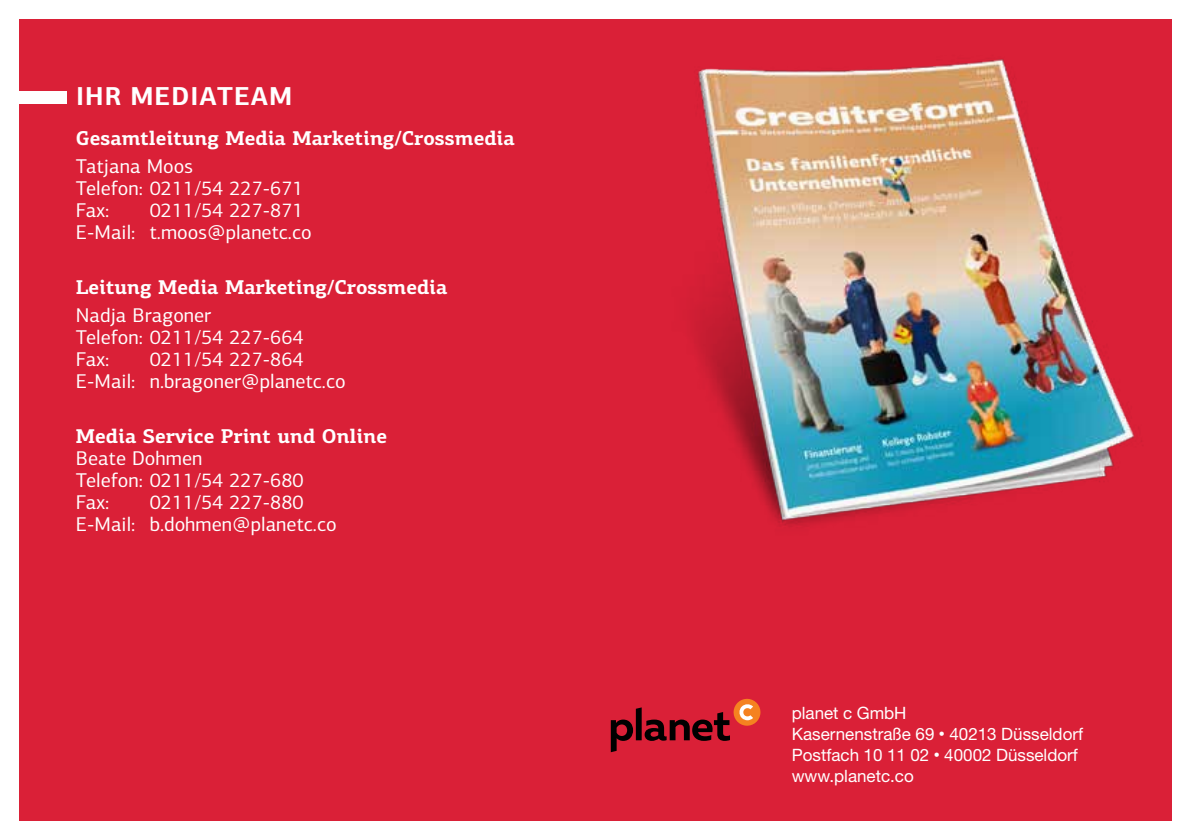
<style>
.page{position:relative;width:1191px;height:840px;background:#fff}
.page>*{position:absolute;margin:0;border:0;box-sizing:border-box;transform-origin:0 0}
.t1{font:700 26px "PF Centro Sans Pro";letter-spacing:.04em;color:#fff}
.t2{font:20px/22px "PF Centro Sans Pro";color:#fff}
.t3{font:700 20px "PF Centro Slab Pro";color:#fff}
.t4{font:17px/21px "Helvetica Neue LT Std";color:#fff}
.s1{font-size:12px}
</style>
<div class="page">
<div style="left:19px;top:19px;width:1152px;height:801px;background:#da2037"></div>
<div style="left:0;top:92px;width:66px;height:12px;background:#fff"></div>
<svg style="left:611px;top:698px;width:149px;height:53px"></svg>
<img style="left:694px;top:19px;width:478px;height:624px">
<h1 class="t1" style="left:76px;top:80px;width:218px">IHR MEDIATEAM</h1>
<p class="t3" style="left:76px;top:125px;width:440px">Gesamtleitung Media Marketing/Crossmedia</p>
<p class="t2" style="left:76px;top:155px;width:229px">Tatjana Moos<br>Telefon: 0211/54 227-671<br>Fax:</p>
<p class="t2" style="left:76px;top:199px;width:237px;text-indent:74px">0211/54 227-871<br>E-Mail: t.moos@planetc.co</p>
<p class="t3" style="left:76px;top:274px;width:373px">Leitung Media Marketing/Crossmedia</p>
<p class="t2" style="left:76px;top:304px;width:229px">Nadja Bragoner<br>Telefon: 0211/54 227-664<br>Fax:</p>
<p class="t2" style="left:76px;top:348px;width:271px;text-indent:74px">0211/54 227-864<br>E-Mail: n.bragoner@planetc.co</p>
<p class="t3" style="left:76px;top:423px;width:312px">Media Service Print und Online</p>
<p class="t2" style="left:76px;top:447px;width:229px">Beate Dohmen<br>Telefon: 0211/54 227-680<br>Fax:</p>
<p class="t2" style="left:76px;top:491px;width:262px;text-indent:74px">0211/54 227-880<br>E-Mail: b.dohmen@planetc.co</p>
<p class="t4" style="left:791px;top:702px;width:293px">planet c GmbH<br>Kasernenstraße 69 <span class="s1">•</span> 40213 Düsseldorf<br>Postfach 10 11 02 <span class="s1">•</span> 40002 Düsseldorf www.planetc.co</p>
</div>
